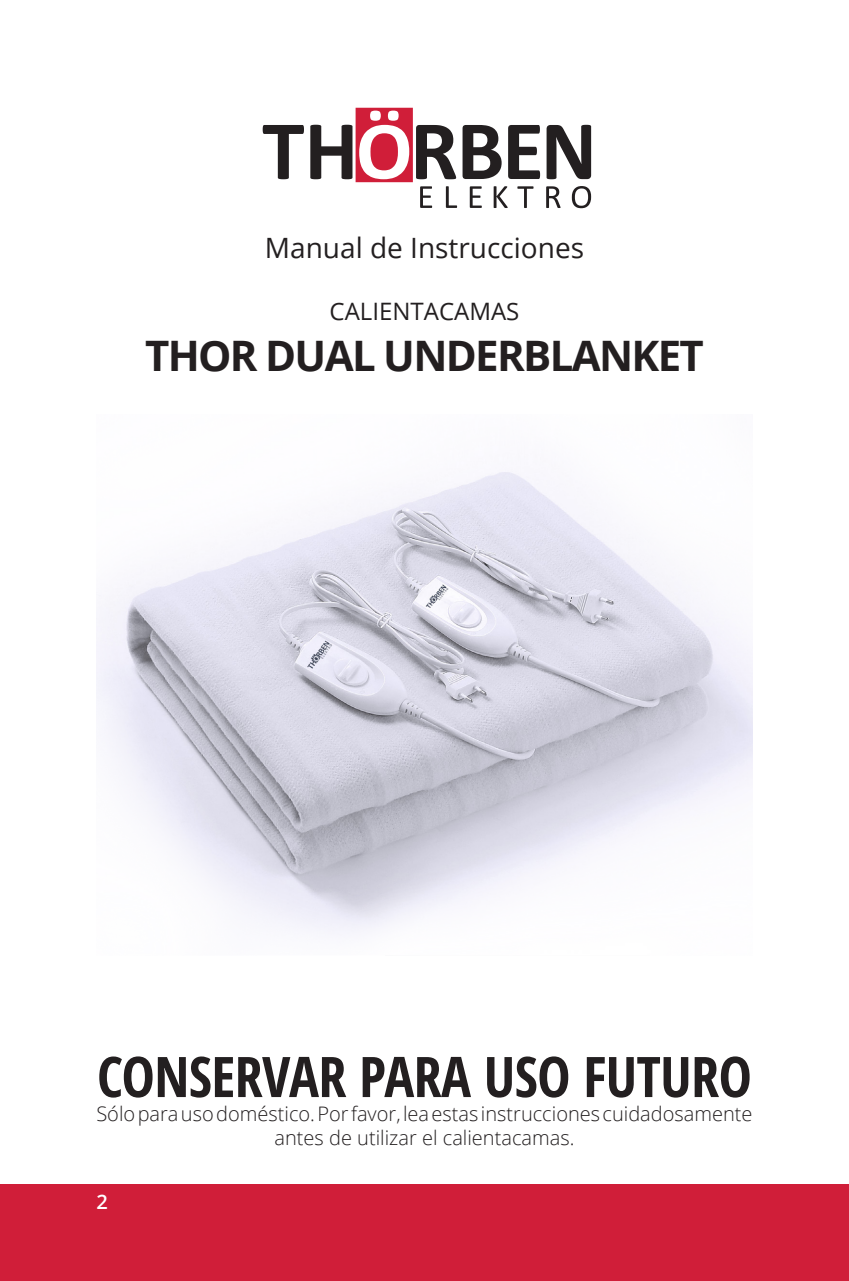
<style>
.page{position:relative;width:849px;height:1281px;background:#fff}
.page>*{position:absolute;margin:0;border:0;box-sizing:border-box;transform-origin:0 0}
.t1{font:700 56px "Open Sans Condensed";letter-spacing:-.01em;color:#231f20}
.t2{font:700 42px "Open Sans";letter-spacing:-.04em;color:#231f20}
.t3{font:28px "Open Sans";color:#231f20}
.t4{font:24px "Open Sans";color:#231f20}
.t5{font:300 20px/24px "Open Sans";color:#231f20;text-align:center}
.t6{font:600 20px "Open Sans";color:#fff}
</style>
<div class="page">
<div style="left:0;top:1184px;width:849px;height:97px;background:#d01e39"></div>
<svg style="left:546px;top:186px;width:14px;height:22px"></svg>
<svg style="left:572px;top:186px;width:19px;height:22px"></svg>
<svg style="left:263px;top:125px;width:41px;height:54px"></svg>
<svg style="left:546px;top:125px;width:45px;height:54px"></svg>
<svg style="left:310px;top:108px;width:230px;height:100px"></svg>
<img style="left:96px;top:472px;width:656px;height:460px">
<p class="t3" style="left:265px;top:229px;width:321px">Manual de Instrucciones</p>
<p class="t4" style="left:329px;top:295px;width:191px">CALIENTACAMAS</p>
<p class="t2" style="left:145px;top:326px;width:560px">THOR DUAL UNDERBLANKET</p>
<p class="t1" style="left:97px;top:1037px;width:656px">CONSERVAR PARA USO FUTURO</p>
<p class="t5" style="left:96px;top:1101px;width:657px">Sólo para uso doméstico. Por favor, lea estas instrucciones cuidadosamente antes de utilizar el calientacamas.</p>
<p class="t6" style="left:96px;top:1188px;width:13px">2</p>
</div>
